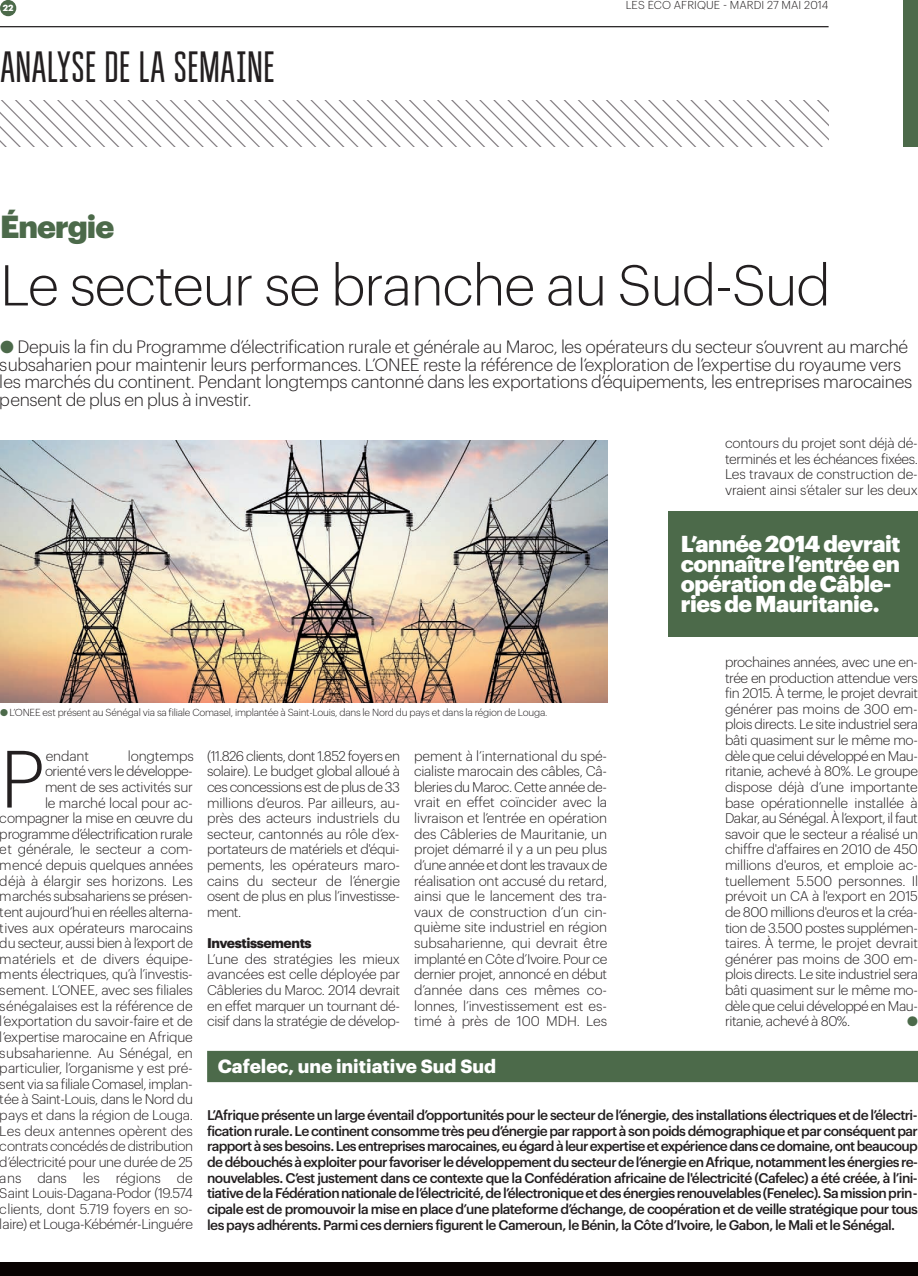
<style>
.page{position:relative;width:918px;height:1276px;background:#fff}
.page>*{position:absolute;margin:0;border:0;box-sizing:border-box;transform-origin:0 0}
.t1{font:300 79.25px "Graphik";color:#231f20}
.t2{font:300 56.25px "Graphik";letter-spacing:-.02em;color:#231f20}
.t3{font:43.75px "Bravo RG";letter-spacing:.005em;color:#231f20}
.t4{font:900 31.25px "Graphik";letter-spacing:-.03em;color:#4c6a4a}
.t5{font:900 22.5px/20px "Graphik";letter-spacing:-.02em;color:#fff}
.t6{font:700 18.75px "Graphik";color:#fff}
.t7{font:300 17.5px/17.5px "Graphik";letter-spacing:-.02em;color:#231f20}
.t8{font:300 13.75px/15.6px "Graphik";letter-spacing:-.025em;color:#231f20;text-align:justify}
.t9{font:500 13.75px/15.6px "Graphik";letter-spacing:-.045em;color:#231f20;text-align:justify}
.t10{font:700 13.75px "Graphik";letter-spacing:-.03em;color:#231f20}
.t11{font:13.75px "Zapf Dingbats";color:#4c6a4a}
.t12{font:300 11.25px "Graphik";letter-spacing:.005em;color:#231f20}
.t13{font:300 10px "Graphik";letter-spacing:-.02em;color:#231f20}
.t14{font:700 8.75px "Graphik";color:#fff}
.s1{color:#4c6a4a}
</style>
<div class="page">
<img style="left:0;top:441px;width:607px;height:261px">
<img style="left:0;top:100px;width:828px;height:47px">
<div style="left:904px;top:0;width:14px;height:147px;background:#4c6a4a"></div>
<div style="left:0;top:1262px;width:918px;height:14px;background:#080302"></div>
<hr style="left:0;top:26px;width:828px;height:1px;background:#231f20">
<div style="left:0;top:0;width:16px;height:16px;background:#4c6a4a;border-radius:50%"></div>
<div style="left:207px;top:1051px;width:711px;height:31px;background:#4c6a4a"></div>
<div style="left:668px;top:512px;width:250px;height:125px;background:#4c6a4a"></div>
<p class="t14" style="left:3px;top:5px;width:12px">22</p>
<h3 class="t3" style="left:0;top:51px;width:276px">ANALYSE DE LA SEMAINE</h3>
<h3 class="t4" style="left:0;top:212px;width:116px">Énergie</h3>
<p class="t12" style="left:625px;top:1px;width:204px">LES ÉCO AFRIQUE - MARDI 27 MAI 2014</p>
<h2 class="t2" style="left:0;top:262px;width:832px">Le secteur se branche au Sud-Sud</h2>
<p class="t7" style="left:0;top:339px;width:913px"><span class="s1">●</span> Depuis la fin du Programme d’électrification rurale et générale au Maroc, les opérateurs du secteur s’ouvrent au marché subsaharien pour maintenir leurs performances. L’ONEE reste la référence de l’exploration de l’expertise du royaume vers les marchés du continent. Pendant longtemps cantonné dans les exportations d’équipements, les entreprises marocaines pensent de plus en plus à investir.</p>
<p class="t8" style="left:725px;top:436px;width:194px">contours du projet sont déjà dé&shy;terminés et les échéances fixées.<br>Les travaux de construction de&shy;vraient ainsi s’étaler sur les deux</p>
<h3 class="t5" style="left:681px;top:534px;width:221px">L’année 2014 devrait connaître l’entrée en opération de Câble&shy;ries de Mauritanie.</h3>
<p class="t8" style="left:725px;top:655px;width:195px">prochaines années, avec une en&shy;trée en production attendue vers fin 2015. À terme, le projet devrait générer pas moins de 300 em&shy;plois directs. Le site industriel sera bâti quasiment sur le même mo&shy;dèle que celui développé en Mau&shy;ritanie, achevé à 80%. Le groupe dispose déjà d’une importante base opérationnelle installée à Dakar, au Sénégal. À l’export, il faut savoir que le secteur a réalisé un chiffre d'affaires en 2010 de 450 millions d'euros, et emploie ac&shy;tuellement 5.500 personnes. Il prévoit un CA à l'export en 2015 de 800 millions d'euros et la créa&shy;tion de 3.500 postes supplémen&shy;taires. À terme, le projet devrait générer pas moins de 300 em&shy;plois directs. Le site industriel sera bâti quasiment sur le même mo&shy;dèle que celui développé en Mau&shy;ritanie, achevé à 80%.</p>
<p class="t13" style="left:0;top:708px;width:549px"><span class="s1">●</span> L’ONEE est présent au Sénégal via sa filiale Comasel, implantée à Saint-Louis, dans le Nord du pays et dans la région de Louga.</p>
<p class="t8" style="left:414px;top:749px;width:195px">pement à l’international du spé&shy;cialiste marocain des câbles, Câ&shy;bleries du Maroc. Cette année de&shy;vrait en effet coïncider avec la livraison et l’entrée en opération des Câbleries de Mauritanie, un projet démarré il y a un peu plus d’une année et dont les travaux de réalisation ont accusé du retard, ainsi que le lancement des tra&shy;vaux de construction d’un cin&shy;quième site industriel en région subsaharienne, qui devrait être implanté en Côte d’Ivoire. Pour ce dernier projet, annoncé en début d’année dans ces mêmes co&shy;lonnes, l’investissement est es&shy;timé à près de 100 MDH. Les</p>
<p class="t8" style="left:207px;top:749px;width:194px">(11.826 clients, dont 1.852 foyers en solaire). Le budget global alloué à ces concessions est de plus de 33 millions d’euros. Par ailleurs, au&shy;près des acteurs industriels du secteur, cantonnés au rôle d’ex&shy;portateurs de matériels et d'équi&shy;pements, les opérateurs maro&shy;cains du secteur de l’énergie osent de plus en plus l’investisse&shy;ment.</p>
<p class="t10" style="left:207px;top:938px;width:106px">Investissements</p>
<p class="t8" style="left:207px;top:952px;width:194px">L’une des stratégies les mieux avancées est celle déployée par Câbleries du Maroc. 2014 devrait en effet marquer un tournant dé&shy;cisif dans la stratégie de dévelop-</p>
<p class="t8" style="left:0;top:749px;width:195px;text-align:right">longtemps<br>orienté vers le développe-<br>ment de ses activités sur<br>le marché local pour ac&shy;compagner la mise en œuvre du programme d’électrification rurale et générale, le secteur a com&shy;mencé depuis quelques années déjà à élargir ses horizons. Les marchés subsahariens se présen&shy;tent aujourd’hui en réelles alterna&shy;tives aux opérateurs marocains du secteur, aussi bien à l’export de matériels et de divers équipe&shy;ments électriques, qu’à l’investis&shy;sement. L’ONEE, avec ses filiales sénégalaises est la référence de l’exportation du savoir-faire et de l’expertise marocaine en Afrique subsaharienne. Au Sénégal, en particulier, l’organisme y est pré&shy;sent via sa filiale Comasel, implan&shy;tée à Saint-Louis, dans le Nord du pays et dans la région de Louga.<br>Les deux antennes opèrent des contrats concédés de distribution d’électricité pour une durée de 25 ans dans les régions de<br>Saint Louis-Dagana-Podor (19.574 clients, dont 5.719 foyers en so&shy;laire) et Louga-Kébémér-Linguére</p>
<h1 class="t1" style="left:0;top:746px;width:47px">P</h1>
<p class="t8" style="left:46px;top:749px;width:45px">endant</p>
<p class="t11" style="left:907px;top:1015px;width:12px">●</p>
<h3 class="t6" style="left:218px;top:1060px;width:280px">Cafelec, une initiative Sud Sud</h3>
<p class="t9" style="left:207px;top:1108px;width:712px">L’Afrique présente un large éventail d’opportunités pour le secteur de l’énergie, des installations électriques et de l’électri&shy;fication rurale. Le continent consomme très peu d’énergie par rapport à son poids démographique et par conséquent par rapport à ses besoins. Les entreprises marocaines, eu égard à leur expertise et expérience dans ce domaine, ont beaucoup de débouchés à exploiter pour favoriser le développement du secteur de l’énergie en Afrique, notamment les énergies re&shy;nouvelables. C’est justement dans ce contexte que la Confédération africaine de l'électricité (Cafelec) a été créée, à l’ini&shy;tiative de la Fédération nationale de l’électricité, de l’électronique et des énergies renouvelables (Fenelec). Sa mission prin&shy;cipale est de promouvoir la mise en place d’une plateforme d’échange, de coopération et de veille stratégique pour tous les pays adhérents. Parmi ces derniers figurent le Cameroun, le Bénin, la Côte d’Ivoire, le Gabon, le Mali et le Sénégal.</p>
</div>
